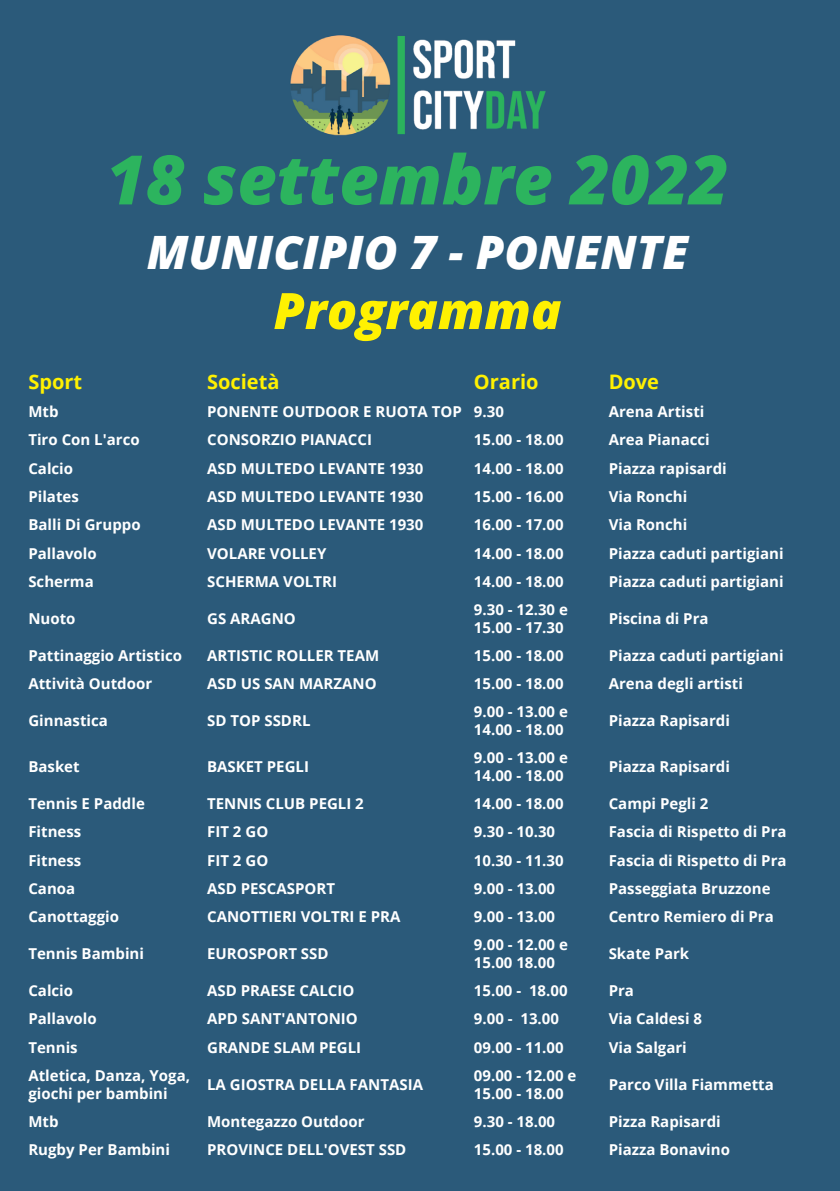
<style>
.page{position:relative;width:840px;height:1191px;background:#fff}
.page>*{position:absolute;margin:0;border:0;box-sizing:border-box;transform-origin:0 0}
.t1{font:italic 800 68.2px "Open Sans";color:#2cb45e}
.t2{font:italic 800 50.2px "Open Sans";color:#fff101}
.t3{font:italic 800 46px "Open Sans";color:#fff}
.t4{font:700 20px "Open Sans";color:#fff101}
.t5{font:700 15px/18px "Open Sans";color:#fff}
</style>
<div class="page">
<div style="left:0;top:0;width:839px;height:1191px;background:#2b5a7a"></div>
<img style="left:290px;top:35px;width:256px;height:101px">
<h1 class="t1" style="left:106px;top:128px;width:624px">18 settembre 2022</h1>
<h3 class="t3" style="left:147px;top:217px;width:542px">MUNICIPIO 7 - PONENTE</h3>
<h2 class="t2" style="left:273px;top:272px;width:289px">Programma</h2>
<h3 class="t4" style="left:28px;top:368px;width:55px">Sport</h3>
<h3 class="t4" style="left:207px;top:368px;width:74px">Società</h3>
<h3 class="t4" style="left:473px;top:368px;width:66px">Orario</h3>
<h3 class="t4" style="left:608px;top:368px;width:52px">Dove</h3>
<p class="t5" style="left:28px;top:402px;width:32px">Mtb</p>
<p class="t5" style="left:207px;top:402px;width:298px">PONENTE OUTDOOR E RUOTA TOP 9.30</p>
<p class="t5" style="left:608px;top:402px;width:97px">Arena Artisti</p>
<p class="t5" style="left:28px;top:430px;width:113px">Tiro Con L'arco</p>
<p class="t5" style="left:207px;top:430px;width:166px">CONSORZIO PIANACCI</p>
<p class="t5" style="left:473px;top:430px;width:91px">15.00 - 18.00</p>
<p class="t5" style="left:608px;top:430px;width:102px">Area Pianacci</p>
<p class="t5" style="left:28px;top:459px;width:46px">Calcio</p>
<p class="t5" style="left:207px;top:459px;width:218px">ASD MULTEDO LEVANTE 1930</p>
<p class="t5" style="left:473px;top:459px;width:91px">14.00 - 18.00</p>
<p class="t5" style="left:608px;top:459px;width:119px">Piazza rapisardi</p>
<p class="t5" style="left:28px;top:487px;width:52px">Pilates</p>
<p class="t5" style="left:207px;top:487px;width:218px">ASD MULTEDO LEVANTE 1930</p>
<p class="t5" style="left:473px;top:487px;width:91px">15.00 - 16.00</p>
<p class="t5" style="left:608px;top:487px;width:80px">Via Ronchi</p>
<p class="t5" style="left:28px;top:515px;width:114px">Balli Di Gruppo</p>
<p class="t5" style="left:207px;top:515px;width:218px">ASD MULTEDO LEVANTE 1930</p>
<p class="t5" style="left:473px;top:515px;width:91px">16.00 - 17.00</p>
<p class="t5" style="left:608px;top:515px;width:80px">Via Ronchi</p>
<p class="t5" style="left:28px;top:544px;width:70px">Pallavolo</p>
<p class="t5" style="left:207px;top:544px;width:121px">VOLARE VOLLEY</p>
<p class="t5" style="left:473px;top:544px;width:91px">14.00 - 18.00</p>
<p class="t5" style="left:608px;top:544px;width:176px">Piazza caduti partigiani</p>
<p class="t5" style="left:28px;top:572px;width:67px">Scherma</p>
<p class="t5" style="left:207px;top:572px;width:131px">SCHERMA VOLTRI</p>
<p class="t5" style="left:473px;top:572px;width:91px">14.00 - 18.00</p>
<p class="t5" style="left:608px;top:572px;width:176px">Piazza caduti partigiani</p>
<p class="t5" style="left:28px;top:609px;width:49px">Nuoto</p>
<p class="t5" style="left:207px;top:609px;width:90px">GS ARAGNO</p>
<p class="t5" style="left:473px;top:600px;width:95px">9.30 - 12.30 e<br>15.00 - 17.30</p>
<p class="t5" style="left:608px;top:609px;width:101px">Piscina di Pra</p>
<p class="t5" style="left:28px;top:646px;width:155px">Pattinaggio Artistico</p>
<p class="t5" style="left:207px;top:646px;width:173px">ARTISTIC ROLLER TEAM</p>
<p class="t5" style="left:473px;top:646px;width:91px">15.00 - 18.00</p>
<p class="t5" style="left:608px;top:646px;width:176px">Piazza caduti partigiani</p>
<p class="t5" style="left:28px;top:674px;width:125px">Attività Outdoor</p>
<p class="t5" style="left:207px;top:674px;width:171px">ASD US SAN MARZANO</p>
<p class="t5" style="left:473px;top:674px;width:91px">15.00 - 18.00</p>
<p class="t5" style="left:608px;top:674px;width:136px">Arena degli artisti</p>
<p class="t5" style="left:28px;top:711px;width:81px">Ginnastica</p>
<p class="t5" style="left:207px;top:711px;width:105px">SD TOP SSDRL</p>
<p class="t5" style="left:473px;top:702px;width:95px">9.00 - 13.00 e<br>14.00 - 18.00</p>
<p class="t5" style="left:608px;top:711px;width:123px">Piazza Rapisardi</p>
<p class="t5" style="left:28px;top:757px;width:53px">Basket</p>
<p class="t5" style="left:207px;top:757px;width:103px">BASKET PEGLI</p>
<p class="t5" style="left:473px;top:748px;width:95px">9.00 - 13.00 e<br>14.00 - 18.00</p>
<p class="t5" style="left:608px;top:757px;width:123px">Piazza Rapisardi</p>
<p class="t5" style="left:28px;top:794px;width:118px">Tennis E Paddle</p>
<p class="t5" style="left:207px;top:794px;width:158px">TENNIS CLUB PEGLI 2</p>
<p class="t5" style="left:473px;top:794px;width:91px">14.00 - 18.00</p>
<p class="t5" style="left:608px;top:794px;width:101px">Campi Pegli 2</p>
<p class="t5" style="left:28px;top:822px;width:54px">Fitness</p>
<p class="t5" style="left:207px;top:822px;width:63px">FIT 2 GO</p>
<p class="t5" style="left:473px;top:822px;width:83px">9.30 - 10.30</p>
<p class="t5" style="left:608px;top:822px;width:179px">Fascia di Rispetto di Pra</p>
<p class="t5" style="left:28px;top:850px;width:54px">Fitness</p>
<p class="t5" style="left:207px;top:850px;width:63px">FIT 2 GO</p>
<p class="t5" style="left:473px;top:850px;width:91px">10.30 - 11.30</p>
<p class="t5" style="left:608px;top:850px;width:179px">Fascia di Rispetto di Pra</p>
<p class="t5" style="left:28px;top:879px;width:48px">Canoa</p>
<p class="t5" style="left:207px;top:879px;width:129px">ASD PESCASPORT</p>
<p class="t5" style="left:473px;top:879px;width:83px">9.00 - 13.00</p>
<p class="t5" style="left:608px;top:879px;width:163px">Passeggiata Bruzzone</p>
<p class="t5" style="left:28px;top:907px;width:92px">Canottaggio</p>
<p class="t5" style="left:207px;top:907px;width:195px">CANOTTIERI VOLTRI E PRA</p>
<p class="t5" style="left:473px;top:907px;width:83px">9.00 - 13.00</p>
<p class="t5" style="left:608px;top:907px;width:166px">Centro Remiero di Pra</p>
<p class="t5" style="left:28px;top:944px;width:117px">Tennis Bambini</p>
<p class="t5" style="left:207px;top:944px;width:123px">EUROSPORT SSD</p>
<p class="t5" style="left:473px;top:935px;width:95px">9.00 - 12.00 e<br>15.00 18.00</p>
<p class="t5" style="left:608px;top:944px;width:82px">Skate Park</p>
<p class="t5" style="left:28px;top:981px;width:46px">Calcio</p>
<p class="t5" style="left:207px;top:981px;width:149px">ASD PRAESE CALCIO</p>
<p class="t5" style="left:473px;top:981px;width:95px">15.00 - 18.00</p>
<p class="t5" style="left:608px;top:981px;width:27px">Pra</p>
<p class="t5" style="left:28px;top:1009px;width:70px">Pallavolo</p>
<p class="t5" style="left:207px;top:1009px;width:152px">APD SANT'ANTONIO</p>
<p class="t5" style="left:473px;top:1009px;width:87px">9.00 - 13.00</p>
<p class="t5" style="left:608px;top:1009px;width:95px">Via Caldesi 8</p>
<p class="t5" style="left:28px;top:1038px;width:51px">Tennis</p>
<p class="t5" style="left:207px;top:1038px;width:155px">GRANDE SLAM PEGLI</p>
<p class="t5" style="left:473px;top:1038px;width:91px">09.00 - 11.00</p>
<p class="t5" style="left:608px;top:1038px;width:80px">Via Salgari</p>
<p class="t5" style="left:28px;top:1065px;width:163px">Atletica, Danza, Yoga, giochi per bambini</p>
<p class="t5" style="left:207px;top:1074px;width:217px">LA GIOSTRA DELLA FANTASIA</p>
<p class="t5" style="left:473px;top:1065px;width:104px">09.00 - 12.00 e<br>15.00 - 18.00</p>
<p class="t5" style="left:608px;top:1074px;width:166px">Parco Villa Fiammetta</p>
<p class="t5" style="left:28px;top:1111px;width:32px">Mtb</p>
<p class="t5" style="left:207px;top:1111px;width:159px">Montegazzo Outdoor</p>
<p class="t5" style="left:473px;top:1111px;width:83px">9.30 - 18.00</p>
<p class="t5" style="left:608px;top:1111px;width:114px">Pizza Rapisardi</p>
<p class="t5" style="left:28px;top:1140px;width:143px">Rugby Per Bambini</p>
<p class="t5" style="left:207px;top:1140px;width:201px">PROVINCE DELL'OVEST SSD</p>
<p class="t5" style="left:473px;top:1140px;width:91px">15.00 - 18.00</p>
<p class="t5" style="left:608px;top:1140px;width:123px">Piazza Bonavino</p>
</div>
